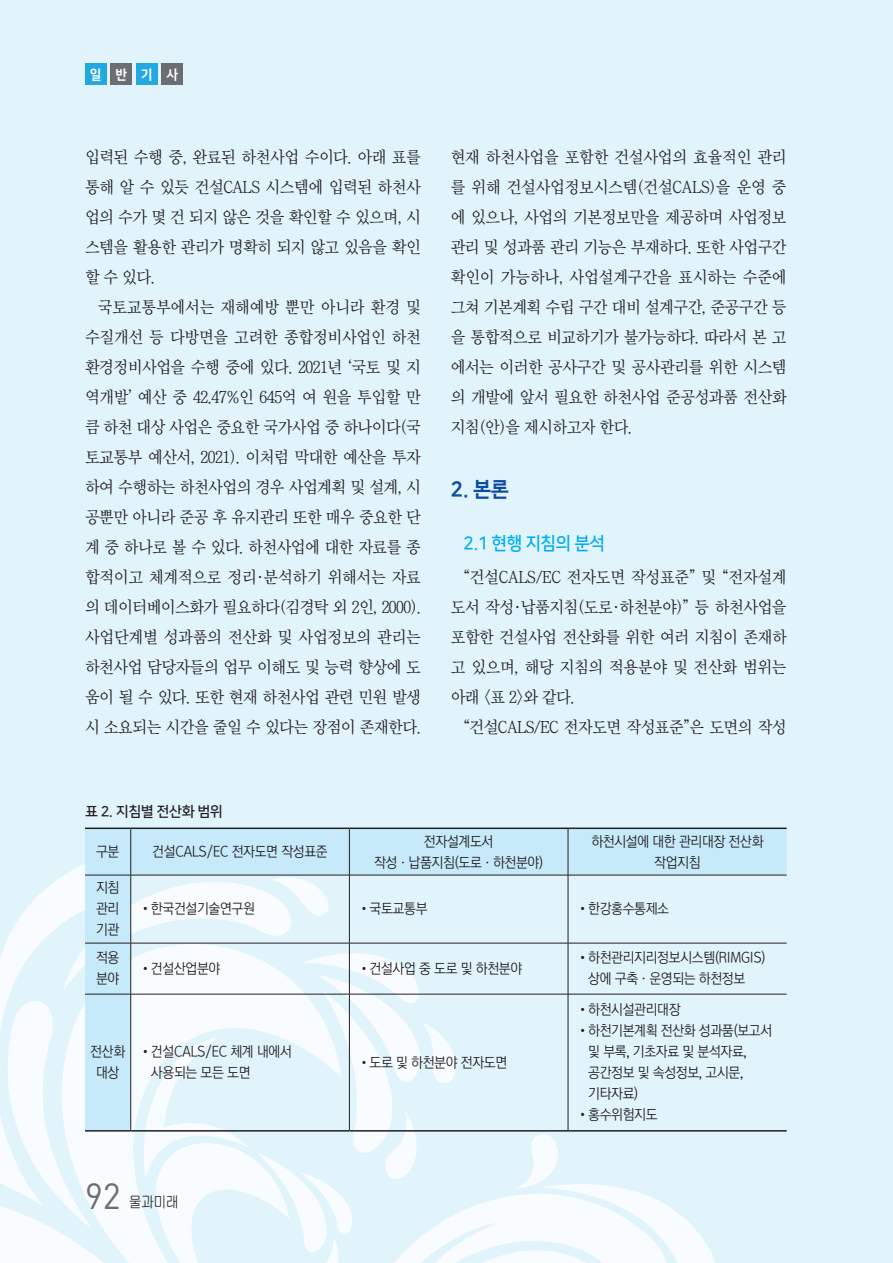
<style>
.page{position:relative;width:893px;height:1263px;background:#e1f4fc}
.page>*{position:absolute;margin:0;border:0;box-sizing:border-box;transform-origin:0 0}
.t1{font:36px "DIN Pro";color:#6c6d70;scale:.95 1}
._1_중타이틀{font:21px "Nanum Square EB";color:#0d4da1;scale:.95 1}
._2_소타이틀{font:18px "Nanum Square B";letter-spacing:-.03em;color:#00aeef;scale:.95 1}
.t2{font:16.5px/30px "Chosun Sm";letter-spacing:-.03em;color:#231f20;text-align:justify}
._5_표안_윤고딕{font:14.25px/21px "Korean GD12 R";letter-spacing:-.03em;color:#231f20;scale:.95 1}
._4_표그림제목{font:14.25px "Nanum Square B";letter-spacing:-.03em;color:#231f20}
.t3{font:14.25px "Chosun Gu";color:#231f20;scale:.95 1}
.t4{font:13.5px "Nanum Square EB";color:#fff;scale:.95 1}
</style>
<div class="page">
<svg style="left:27px;top:864px;width:700px;height:399px"></svg>
<svg style="left:0;top:908px;width:693px;height:355px"></svg>
<svg style="left:489px;top:1181px;width:180px;height:82px"></svg>
<svg style="left:0;top:1001px;width:233px;height:262px"></svg>
<div style="left:85px;top:64px;width:21px;height:21px;background:#23a8e1"></div>
<div style="left:111px;top:64px;width:21px;height:21px;background:#6c6d70"></div>
<div style="left:136px;top:64px;width:21px;height:21px;background:#23a8e1"></div>
<div style="left:162px;top:64px;width:21px;height:21px;background:#6c6d70"></div>
<svg style="left:85px;top:829px;width:702px;height:301px"></svg>
<hr style="left:130px;top:829px;width:1px;height:46px;background:#231f20">
<hr style="left:349px;top:829px;width:1px;height:46px;background:#231f20">
<hr style="left:568px;top:829px;width:1px;height:46px;background:#231f20">
<hr style="left:85px;top:875px;width:46px;height:1px;background:#231f20">
<hr style="left:131px;top:875px;width:218px;height:1px;background:#231f20">
<hr style="left:130px;top:875px;width:1px;height:68px;background:#231f20">
<hr style="left:349px;top:875px;width:219px;height:1px;background:#231f20">
<hr style="left:349px;top:875px;width:1px;height:68px;background:#231f20">
<hr style="left:568px;top:875px;width:219px;height:1px;background:#231f20">
<hr style="left:568px;top:875px;width:1px;height:68px;background:#231f20">
<hr style="left:85px;top:943px;width:46px;height:1px;background:#231f20">
<hr style="left:131px;top:943px;width:218px;height:1px;background:#231f20">
<hr style="left:130px;top:943px;width:1px;height:51px;background:#231f20">
<hr style="left:349px;top:943px;width:219px;height:1px;background:#231f20">
<hr style="left:349px;top:943px;width:1px;height:51px;background:#231f20">
<hr style="left:568px;top:943px;width:219px;height:1px;background:#231f20">
<hr style="left:568px;top:943px;width:1px;height:51px;background:#231f20">
<hr style="left:85px;top:994px;width:46px;height:1px;background:#231f20">
<hr style="left:131px;top:994px;width:218px;height:1px;background:#231f20">
<hr style="left:130px;top:994px;width:1px;height:136px;background:#231f20">
<hr style="left:349px;top:994px;width:219px;height:1px;background:#231f20">
<hr style="left:349px;top:994px;width:1px;height:136px;background:#231f20">
<hr style="left:568px;top:994px;width:219px;height:1px;background:#231f20">
<hr style="left:568px;top:994px;width:1px;height:136px;background:#231f20">
<hr style="left:85px;top:827px;width:46px;height:2px;background:#231f20">
<hr style="left:131px;top:827px;width:218px;height:2px;background:#231f20">
<hr style="left:349px;top:827px;width:219px;height:2px;background:#231f20">
<hr style="left:568px;top:827px;width:219px;height:2px;background:#231f20">
<hr style="left:85px;top:1130px;width:46px;height:1px;background:#231f20">
<hr style="left:131px;top:1130px;width:218px;height:1px;background:#231f20">
<hr style="left:349px;top:1130px;width:219px;height:1px;background:#231f20">
<hr style="left:568px;top:1130px;width:219px;height:1px;background:#231f20">
<p class="t4" style="left:90px;top:67px;width:94px">일반기사</p>
<p class="t2" style="left:85px;top:142px;width:337px">입력된 수행 중, 완료된 하천사업 수이다. 아래 표를 통해 알 수 있듯 건설CALS 시스템에 입력된 하천사 업의 수가 몇 건 되지 않은 것을 확인할 수 있으며, 시 스템을 활용한 관리가 명확히 되지 않고 있음을 확인 할 수 있다.</p>
<p class="t2" style="left:85px;top:292px;width:337px;text-indent:13px">국토교통부에서는 재해예방 뿐만 아니라 환경 및 수질개선 등 다방면을 고려한 종합정비사업인 하천 환경정비사업을 수행 중에 있다. 2021년 ‘국토 및 지 역개발’ 예산 중 42.47%인 645억 여 원을 투입할 만 큼 하천 대상 사업은 중요한 국가사업 중 하나이다(국 토교통부 예산서, 2021). 이처럼 막대한 예산을 투자 하여 수행하는 하천사업의 경우 사업계획 및 설계, 시 공뿐만 아니라 준공 후 유지관리 또한 매우 중요한 단 계 중 하나로 볼 수 있다. 하천사업에 대한 자료를 종 합적이고 체계적으로 정리·분석하기 위해서는 자료 의 데이터베이스화가 필요하다(김경탁 외 2인, 2000). 사업단계별 성과품의 전산화 및 사업정보의 관리는 하천사업 담당자들의 업무 이해도 및 능력 향상에 도 움이 될 수 있다. 또한 현재 하천사업 관련 민원 발생 시 소요되는 시간을 줄일 수 있다는 장점이 존재한다.</p>
<p class="t2" style="left:451px;top:142px;width:337px">현재 하천사업을 포함한 건설사업의 효율적인 관리 를 위해 건설사업정보시스템(건설CALS)을 운영 중 에 있으나, 사업의 기본정보만을 제공하며 사업정보 관리 및 성과품 관리 기능은 부재하다. 또한 사업구간 확인이 가능하나, 사업설계구간을 표시하는 수준에 그쳐 기본계획 수립 구간 대비 설계구간, 준공구간 등 을 통합적으로 비교하기가 불가능하다. 따라서 본 고 에서는 이러한 공사구간 및 공사관리를 위한 시스템 의 개발에 앞서 필요한 하천사업 준공성과품 전산화 지침(안)을 제시하고자 한다.</p>
<p class="_1_중타이틀" style="left:451px;top:478px;width:63px">2. 본론</p>
<p class="_2_소타이틀" style="left:463px;top:534px;width:150px">2.1 현행 지침의 분석</p>
<p class="t2" style="left:451px;top:562px;width:337px;text-indent:13px">“건설CALS/EC 전자도면 작성표준” 및 “전자설계 도서 작성·납품지침(도로·하천분야)” 등 하천사업을 포함한 건설사업 전산화를 위한 여러 지침이 존재하 고 있으며, 해당 지침의 적용분야 및 전산화 범위는 아래 &lt;표 2&gt;와 같다.</p>
<p class="t2" style="left:463px;top:712px;width:325px">“건설CALS/EC 전자도면 작성표준”은 도면의 작성</p>
<p class="_4_표그림제목" style="left:85px;top:804px;width:139px">표 2. 지침별 전산화 범위</p>
<p class="_5_표안_윤고딕" style="left:96px;top:841px;width:26px">구분</p>
<p class="_5_표안_윤고딕" style="left:152px;top:841px;width:186px">건설CALS/EC 전자도면 작성표준</p>
<p class="_5_표안_윤고딕" style="left:374px;top:831px;width:180px;text-align:center">전자설계도서 작성·납품지침(도로·하천분야)</p>
<p class="_5_표안_윤고딕" style="left:591px;top:831px;width:183px;text-align:center">하천시설에 대한 관리대장 전산화 작업지침</p>
<p class="_5_표안_윤고딕" style="left:96px;top:877px;width:26px;text-align:justify">지침 관리 기관</p>
<p class="_5_표안_윤고딕" style="left:139px;top:898px;width:123px">•한국건설기술연구원</p>
<p class="_5_표안_윤고딕" style="left:358px;top:898px;width:75px">•국토교통부</p>
<p class="_5_표안_윤고딕" style="left:577px;top:898px;width:99px">•한강홍수통제소</p>
<p class="_5_표안_윤고딕" style="left:96px;top:947px;width:26px">적용 분야</p>
<p class="_5_표안_윤고딕" style="left:139px;top:958px;width:87px">•건설산업분야</p>
<p class="_5_표안_윤고딕" style="left:358px;top:958px;width:174px">•건설사업 중 도로 및 하천분야</p>
<p class="_5_표안_윤고딕" style="left:588px;top:947px;width:188px;text-indent:-12px">•하천관리지리정보시스템(RIMGIS) 상에 구축·운영되는 하천정보</p>
<p class="_5_표안_윤고딕" style="left:90px;top:1041px;width:38px;text-align:center">전산화 대상</p>
<p class="_5_표안_윤고딕" style="left:151px;top:1041px;width:150px;text-indent:-12px">•건설CALS/EC 체계 내에서 사용되는 모든 도면</p>
<p class="_5_표안_윤고딕" style="left:358px;top:1051px;width:159px">•도로 및 하천분야 전자도면</p>
<h1 class="t1" style="left:85px;top:1171px;width:39px">92</h1>
<p class="t3" style="left:129px;top:1195px;width:53px">물과미래</p>
<p class="_5_표안_윤고딕" style="left:577px;top:999px;width:111px">•하천시설관리대장</p>
<p class="_5_표안_윤고딕" style="left:588px;top:1020px;width:195px;text-indent:-12px">•하천기본계획 전산화 성과품(보고서 및 부록, 기초자료 및 분석자료, 공간정보 및 속성정보, 고시문, 기타자료)</p>
<p class="_5_표안_윤고딕" style="left:577px;top:1104px;width:87px">•홍수위험지도</p>
</div>
